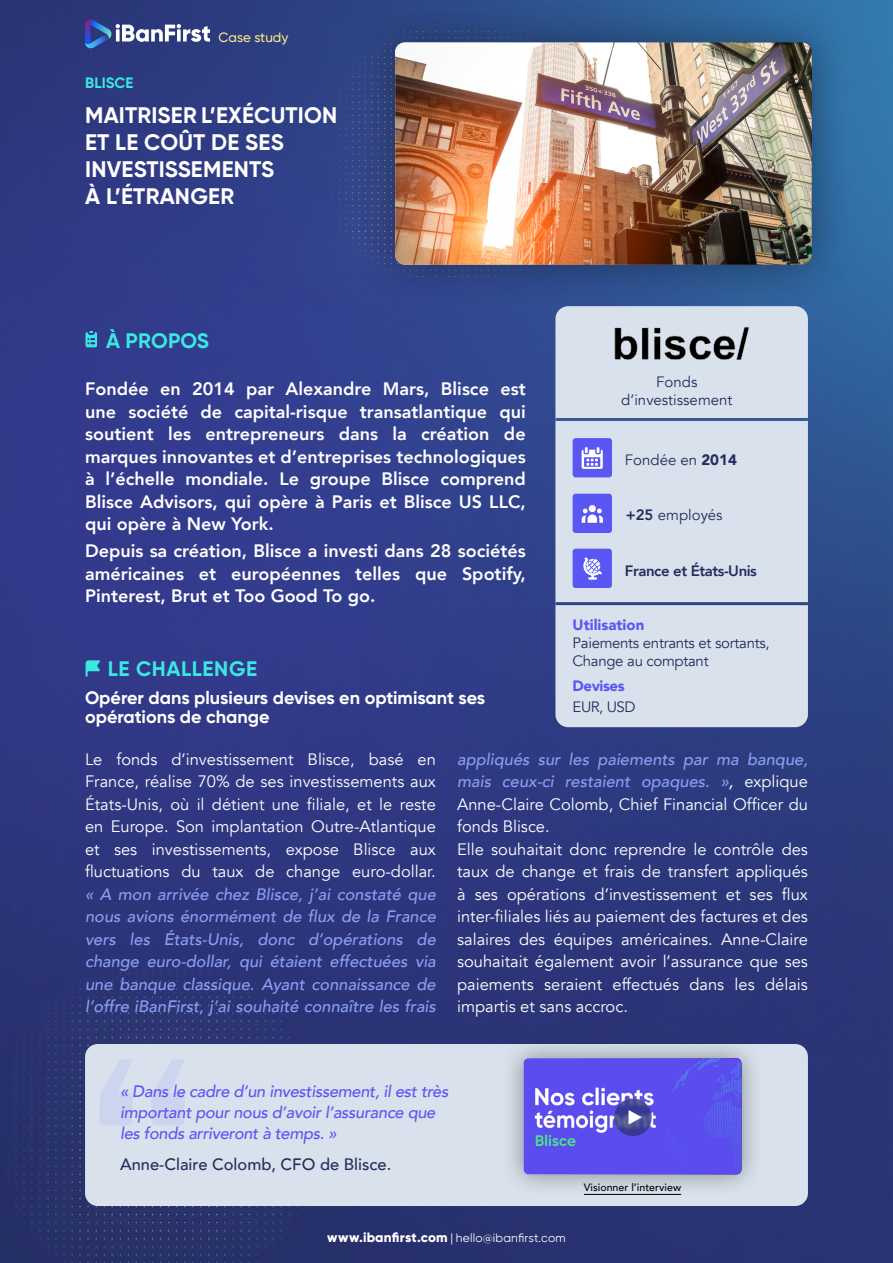
<style>
.page{position:relative;width:893px;height:1263px;background:#fff}
.page>*{position:absolute;margin:0;border:0;box-sizing:border-box;transform-origin:0 0}
.t1{font:700 22.5px/27px "Gilroy";letter-spacing:.01em;color:#fff}
.t2{font:700 21px "Gilroy";letter-spacing:.03em;color:#3ae7e1}
.t3{font:700 21px "Gilroy";letter-spacing:.005em;color:#3ae8e2}
.t4{font:800 18px/22.5px "Avenir";color:#fff;text-align:justify}
.t5{font:700 18px/19.5px "Gilroy";color:#fff}
.t6{font:16.5px/22.5px "Avenir";color:#fff;text-align:justify}
.t7{font:italic 500 16.5px/22.5px "Avenir";color:#8b9ef3;text-align:justify}
.t8{font:italic 500 16.5px/21px "Avenir";letter-spacing:-.02em;color:#5a56f4}
.t9{font:500 16.5px "Avenir";color:#222d5e}
.t10{font:15px/18px "Avenir";letter-spacing:-.02em;color:#222d5e}
.t11{font:15px/18px "Avenir";color:#222d5e;text-align:center}
.t12{font:800 15px "Avenir";letter-spacing:-.03em;color:#222d5e}
.t13{font:900 15px "Avenir";color:#5a56f4}
.t14{font:900 15px "Avenir";letter-spacing:-.03em;color:#5a56f4}
.t15{font:700 15px "Gilroy";letter-spacing:.005em;color:#3ae8e2}
.t16{font:500 13.5px "Gilroy";color:#fce589}
.t17{font:12px "Gilroy";letter-spacing:.02em;color:#fff}
.t18{font:500 10.65px "Avenir";color:#020304}
.s1{font-weight:900}
.s2{font-weight:800}
.s3{font-weight:500;font-style:italic;color:#8b9ef3}
.s4{font-weight:500;font-style:italic}
.s5{font-weight:800;font-size:13.5px}
</style>
<div class="page">
<img style="left:0;top:0;width:893px;height:1263px">
<img style="left:0;top:923px;width:364px;height:340px">
<div style="left:555px;top:306px;width:253px;height:421px;background:#d9e2ec;border-radius:13px"></div>
<div style="left:85px;top:1044px;width:723px;height:162px;background:#d9e2ec;border-radius:13px"></div>
<div style="left:288px;top:0;width:337px;height:318px;background:#000;opacity:.4"></div>
<img style="left:298px;top:0;width:322px;height:313px">
<svg style="left:85px;top:20px;width:125px;height:28px"></svg>
<svg style="left:100px;top:1060px;width:84px;height:65px"></svg>
<div style="left:573px;top:438px;width:39px;height:39px;background:#5a56f4;border-radius:3px"></div>
<svg style="left:582px;top:447px;width:21px;height:22px"></svg>
<div style="left:573px;top:494px;width:39px;height:39px;background:#5a56f4;border-radius:3px"></div>
<svg style="left:582px;top:505px;width:21px;height:18px"></svg>
<div style="left:573px;top:549px;width:39px;height:39px;background:#5a56f4;border-radius:3px"></div>
<svg style="left:583px;top:557px;width:19px;height:23px"></svg>
<hr style="left:555px;top:602px;width:253px;height:3px;background:#2e4680">
<hr style="left:555px;top:418px;width:253px;height:3px;background:#395b90">
<div style="left:353px;top:0;width:501px;height:307px;background:#000;opacity:.4"></div>
<img style="left:395px;top:43px;width:417px;height:222px">
<svg style="left:86px;top:660px;width:14px;height:17px"></svg>
<svg style="left:86px;top:331px;width:11px;height:16px"></svg>
<img style="left:614px;top:327px;width:136px;height:33px">
<div style="left:501px;top:1036px;width:263px;height:160px;background:#000;opacity:.4"></div>
<img style="left:524px;top:1058px;width:217px;height:116px">
<hr style="left:584px;top:1194px;width:97px;height:1px;background:#000">
<p class="t16" style="left:219px;top:29px;width:71px">Case study</p>
<p class="t15" style="left:85px;top:73px;width:50px">BLISCE</p>
<h1 class="t1" style="left:85px;top:102px;width:254px">MAITRISER L’EXÉCUTION<br>ET LE COÛT DE SES<br>INVESTISSEMENTS<br>À L’ÉTRANGER</h1>
<p class="t3" style="left:106px;top:327px;width:104px">À PROPOS</p>
<p class="t4" style="left:85px;top:378px;width:442px">Fondée en 2014 par Alexandre Mars, Blisce est une société de capital-risque transatlantique qui soutient les entrepreneurs dans la création de marques innovantes et d’entreprises technologiques à l’échelle mondiale. Le groupe Blisce comprend Blisce Advisors, qui opère à Paris et Blisce US LLC, qui opère à New York.</p>
<p class="t4" style="left:85px;top:540px;width:442px">Depuis sa création, Blisce a investi dans 28 sociétés américaines et européennes telles que Spotify, Pinterest, Brut et Too Good To go.</p>
<p class="t11" style="left:621px;top:374px;width:113px">Fonds d’investissement</p>
<p class="t11" style="left:625px;top:451px;width:113px">Fondée en <span class="s1">2014</span></p>
<p class="t11" style="left:626px;top:506px;width:98px"><span class="s2">+25</span> employés</p>
<p class="t12" style="left:625px;top:559px;width:133px">France et États-Unis</p>
<p class="t13" style="left:573px;top:611px;width:73px">Utilisation</p>
<p class="t10" style="left:573px;top:634px;width:199px">Paiements entrants et sortants,<br>Change au comptant</p>
<p class="t2" style="left:108px;top:655px;width:151px">LE CHALLENGE</p>
<p class="t5" style="left:85px;top:687px;width:402px">Opérer dans plusieurs devises en optimisant ses opérations de change</p>
<p class="t6" style="left:85px;top:748px;width:352px">Le fonds d’investissement Blisce, basé en France, réalise 70% de ses investissements aux États-Unis, où il détient une filiale, et le reste en Europe. Son implantation Outre-Atlantique et ses investissements, expose Blisce aux fluctuations du taux de change euro-dollar.</p>
<p class="t7" style="left:85px;top:883px;width:352px">« A mon arrivée chez Blisce, j’ai constaté que nous avions énormément de flux de la France vers les États-Unis, donc d’opérations de change euro-dollar, qui étaient effectuées via une banque classique. Ayant connaissance de l’offre iBanFirst, j’ai souhaité connaître les frais</p>
<p class="t14" style="left:573px;top:673px;width:54px">Devises</p>
<p class="t10" style="left:573px;top:698px;width:65px">EUR, USD</p>
<p class="t6" style="left:457px;top:748px;width:352px;text-align:left"><span class="s3">appliqués sur les paiements par ma banque, mais ceux-ci restaient opaques. »</span><span class="s4">,</span> explique Anne-Claire Colomb, Chief Financial Officer du fonds Blisce.<br>Elle souhaitait donc reprendre le contrôle des taux de change et frais de transfert appliqués à ses opérations d’investissement et ses flux inter-filiales liés au paiement des factures et des salaires des équipes américaines. Anne-Claire souhaitait également avoir l’assurance que ses paiements seraient effectués dans les délais impartis et sans accroc.</p>
<p class="t8" style="left:120px;top:1080px;width:330px">« Dans le cadre d’un investissement, il est très important pour nous d’avoir l’assurance que les fonds arriveront à temps. »</p>
<p class="t9" style="left:120px;top:1150px;width:273px">Anne-Claire Colomb, CFO de Blisce.</p>
<p class="t17" style="left:327px;top:1230px;width:240px"><span class="s5">www.ibanfirst.com</span> | hello@ibanfirst.com</p>
<p class="t18" style="left:584px;top:1178px;width:99px">Visionner l’interview</p>
</div>
